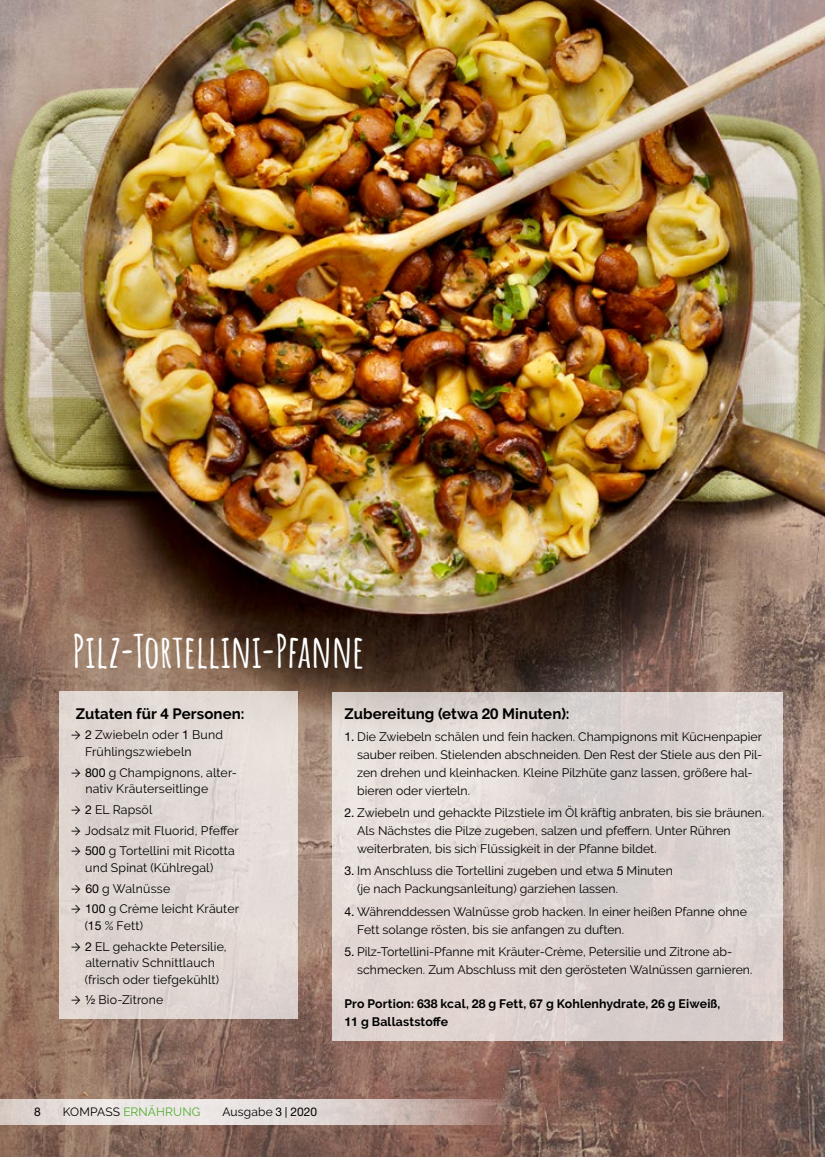
<style>
.page{position:relative;width:825px;height:1157px;background:#fff}
.page>*{position:absolute;margin:0;border:0;box-sizing:border-box;transform-origin:0 0}
.H1_Rezepte_Amatic{font:700 45px "Amatic SC";letter-spacing:-.005em;color:#fff}
.H2_Rezepte{font:700 15px "Raleway";letter-spacing:.005em;color:#000}
.t1{font:12.3px/18px "Raleway";color:#000}
.P_Copytext{font:700 12.3px/18px "Raleway";letter-spacing:.01em;color:#000}
.t2{font:12px "Raleway";letter-spacing:.015em;color:#51ae30}
.t3{font:12px "Raleway";letter-spacing:.015em;color:#000}
.t4{font:12px "Helvetica Neue LT Std";color:#000}
.s1{font-family:"Helvetica Neue LT Std"}
.s2{font-family:"Bundes Sans"}
.s3{color:#000}
</style>
<div class="page">
<img style="left:0;top:0;width:825px;height:1157px">
<div style="left:60px;top:691px;width:238px;height:328px;background:#e1d8d3"></div>
<svg style="left:332px;top:691px;width:450px;height:349px;background:#ddd4d1"></svg>
<svg style="left:0;top:1099px;width:512px;height:26px;background:#d8ccc8"></svg>
<h1 class="H1_Rezepte_Amatic" style="left:72px;top:616px;width:294px">Pilz-Tortellini-Pfanne</h1>
<h2 class="H2_Rezepte" style="left:76px;top:704px;width:170px">Zutaten für <span class="s1">4</span> Personen:</h2>
<p class="t1" style="left:85px;top:726px;width:139px;line-height:16.5px;text-indent:-14px"><span class="s2">→</span> <span class="s1">2</span> Zwiebeln oder <span class="s1">1</span> Bund<br>Frühlingszwiebeln</p>
<p class="t1" style="left:85px;top:764px;width:153px;line-height:16.5px;text-indent:-14px"><span class="s2">→</span> <span class="s1">800</span> g Champignons, alter&shy;nativ Kräuterseitlinge</p>
<p class="t1" style="left:71px;top:800px;width:83px"><span class="s2">→</span> <span class="s1">2</span> EL Rapsöl</p>
<p class="t1" style="left:71px;top:821px;width:169px"><span class="s2">→</span> Jodsalz mit Fluorid, Pfeffer</p>
<p class="t1" style="left:71px;top:842px;width:165px;line-height:16.5px;text-align:center"><span class="s2">→</span> <span class="s1">500</span> g Tortellini mit Ricotta und Spinat (Kühlregal)</p>
<p class="t1" style="left:71px;top:879px;width:101px"><span class="s2">→</span> <span class="s1">60</span> g Walnüsse</p>
<p class="t1" style="left:85px;top:900px;width:156px;line-height:16.5px;text-indent:-14px"><span class="s2">→</span> <span class="s1">100</span> g Crème leicht Kräuter (<span class="s1">15</span> % Fett)</p>
<p class="t1" style="left:71px;top:938px;width:157px;line-height:16.5px;text-align:center"><span class="s2">→</span> <span class="s1">2</span> EL gehackte Petersilie, alternativ Schnittlauch (frisch oder tiefgekühlt)</p>
<p class="t1" style="left:71px;top:991px;width:94px"><span class="s2">→</span> <span class="s1">½</span> Bio-Zitrone</p>
<h2 class="H2_Rezepte" style="left:344px;top:704px;width:227px">Zubereitung (etwa <span class="s1">20</span> Minuten):</h2>
<p class="t1" style="left:357px;top:727px;width:407px;text-indent:-13px"><span class="s1">1.</span> Die Zwiebeln schälen und fein hacken. Champignons mit Küchenpapier sauber reiben. Stielenden abschneiden. Den Rest der Stiele aus den Pil&shy;zen drehen und kleinhacken. Kleine Pilzhüte ganz lassen, größere hal&shy;bieren oder vierteln.</p>
<p class="t1" style="left:357px;top:803px;width:409px;text-indent:-13px"><span class="s1">2.</span> Zwiebeln und gehackte Pilzstiele im Öl kräftig anbraten, bis sie bräunen.<br>Als Nächstes die Pilze zugeben, salzen und pfeffern. Unter Rühren weiterbraten, bis sich Flüssigkeit in der Pfanne bildet.</p>
<p class="t1" style="left:357px;top:862px;width:317px;text-indent:-13px"><span class="s1">3.</span> Im Anschluss die Tortellini zugeben und etwa <span class="s1">5</span> Minuten (je nach Packungsanleitung) garziehen lassen.</p>
<p class="t1" style="left:357px;top:902px;width:391px;text-indent:-13px"><span class="s1">4.</span> Währenddessen Walnüsse grob hacken. In einer heißen Pfanne ohne<br>Fett solange rösten, bis sie anfangen zu duften.</p>
<p class="t1" style="left:357px;top:942px;width:397px;text-indent:-13px"><span class="s1">5.</span> Pilz-Tortellini-Pfanne mit Kräuter-Crème, Petersilie und Zitrone ab&shy;schmecken. Zum Abschluss mit den gerösteten Walnüssen garnieren.</p>
<p class="P_Copytext" style="left:344px;top:995px;width:377px">Pro Portion: <span class="s1">638</span> kcal, <span class="s1">28</span> g Fett, <span class="s1">67</span> g Kohlenhydrate, <span class="s1">26</span> g Eiweiß,<br><span class="s1">11</span> g Ballaststoffe</p>
<p class="t4" style="left:34px;top:1105px;width:8px">8</p>
<p class="t2" style="left:63px;top:1105px;width:139px"><span class="s3">KOMPASS</span> ERNÄHRUNG</p>
<p class="t3" style="left:222px;top:1105px;width:96px">Ausgabe <span class="s1">3</span> <span class="s2">|</span> <span class="s1">2020</span></p>
</div>
